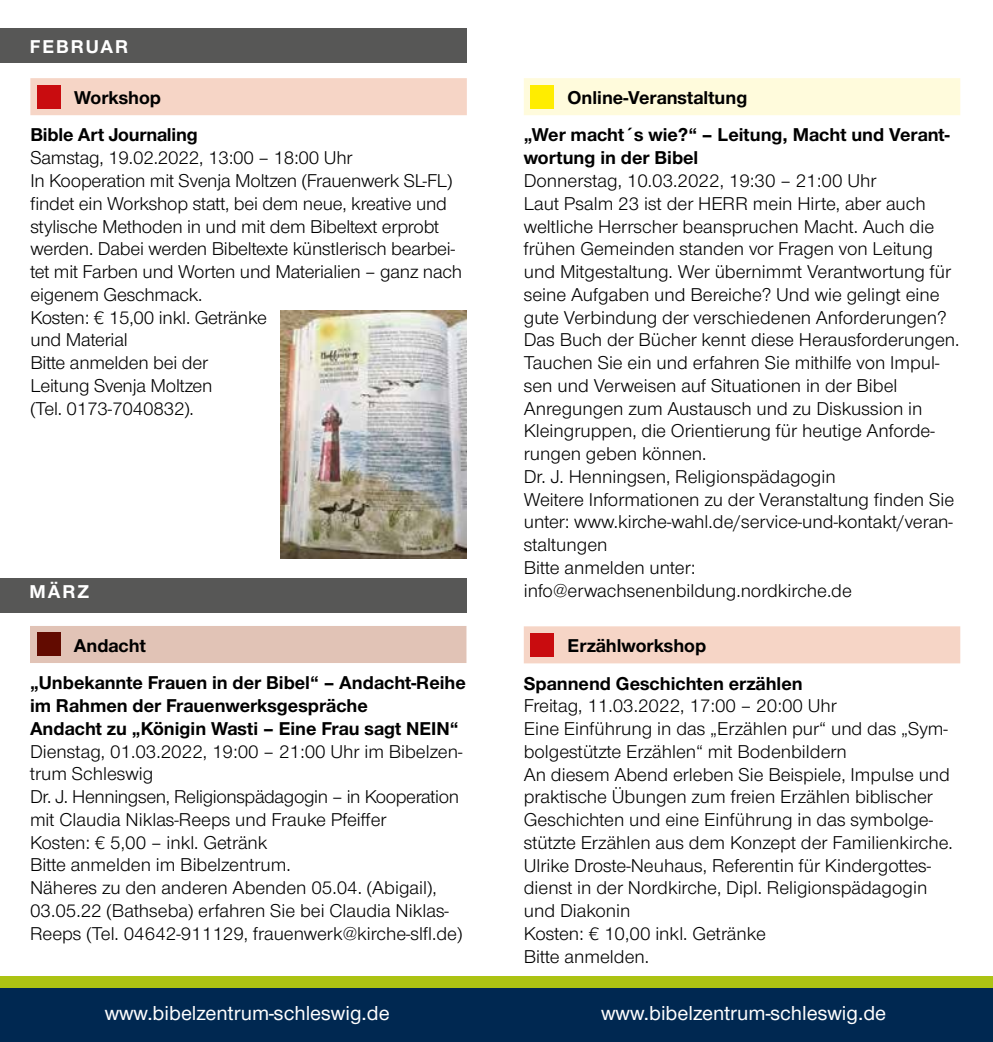
<style>
.page{position:relative;width:993px;height:1042px;background:#fff}
.page>*{position:absolute;margin:0;border:0;box-sizing:border-box;transform-origin:0 0}
.t1{font:500 21px "Nordelbica";color:#fff}
.t2{font:19.25px/22.8px "Nordelbica";color:#000}
.t3{font:700 19.25px/37.6px "Nordelbica";color:#000}
.t4{font:700 19.25px "Nordelbica";letter-spacing:.1em;color:#fff}
</style>
<div class="page">
<div style="left:30px;top:626px;width:436px;height:37px;background:#e1c3b6"></div>
<div style="left:37px;top:633px;width:23px;height:23px;background:#620b00"></div>
<div style="left:0;top:578px;width:466px;height:35px;background:#575756"></div>
<div style="left:524px;top:78px;width:435px;height:37px;background:#fffbdc"></div>
<div style="left:530px;top:85px;width:23px;height:23px;background:#ffed00"></div>
<div style="left:523px;top:626px;width:436px;height:37px;background:#f6d5c6"></div>
<div style="left:530px;top:633px;width:23px;height:23px;background:#c90c0f"></div>
<div style="left:30px;top:78px;width:436px;height:37px;background:#f6d5c6"></div>
<div style="left:37px;top:85px;width:23px;height:23px;background:#c90c0f"></div>
<div style="left:1px;top:29px;width:465px;height:34px;background:#575756"></div>
<div style="left:0;top:987px;width:992px;height:55px;background:#002851"></div>
<div style="left:0;top:976px;width:992px;height:11px;background:#acc313"></div>
<img style="left:280px;top:310px;width:187px;height:248px">
<p class="t4" style="left:30px;top:34px;width:40px">MAI</p>
<p class="t4" style="left:30px;top:35px;width:100px">FEBRUAR</p>
<p class="t3" style="left:30px;top:79px;width:169px;text-align:center">Workshop<br>Bible Art Journaling</p>
<p class="t2" style="left:30px;top:147px;width:433px">Samstag, 19.02.2022, 13:00 – 18:00 Uhr<br>In Kooperation mit Svenja Moltzen (Frauenwerk SL-FL) findet ein Workshop statt, bei dem neue, kreative und stylische Methoden in und mit dem Bibeltext erprobt werden. Dabei werden Bibeltexte künstlerisch bearbei&shy;tet mit Farben und Worten und Materialien – ganz nach eigenem Geschmack.<br>Kosten: € 15,00 inkl. Getränke<br>und Material<br>Bitte anmelden bei der<br>Leitung Svenja Moltzen<br>(Tel. 0173-7040832).</p>
<p class="t4" style="left:30px;top:580px;width:61px">MÄRZ</p>
<p class="t3" style="left:30px;top:626px;width:437px;text-indent:44px">Andacht<br>„Unbekannte Frauen in der Bibel“ – Andacht-Reihe</p>
<p class="t3" style="left:30px;top:694px;width:430px;line-height:22.8px">im Rahmen der Frauenwerksgespräche<br>Andacht zu „Königin Wasti – Eine Frau sagt NEIN“</p>
<p class="t2" style="left:30px;top:740px;width:434px">Dienstag, 01.03.2022, 19:00 – 21:00 Uhr im Bibelzen&shy;trum Schleswig<br>Dr. J. Henningsen, Religionspädagogin – in Kooperation mit Claudia Niklas-Reeps und Frauke Pfeiffer<br>Kosten: € 5,00 – inkl. Getränk<br>Bitte anmelden im Bibelzentrum.<br>Näheres zu den anderen Abenden 05.04. (Abigail), 03.05.22 (Bathseba) erfahren Sie bei Claudia Niklas-Reeps (Tel. 04642-911129, frauenwerk@kirche-slfl.de)</p>
<p class="t3" style="left:523px;top:79px;width:427px;text-indent:44px">Online-Veranstaltung<br>„Wer macht´s wie?“ – Leitung, Macht und Verant-</p>
<p class="t3" style="left:523px;top:139px;width:176px">wortung in der Bibel</p>
<p class="t2" style="left:523px;top:169px;width:437px">Donnerstag, 10.03.2022, 19:30 – 21:00 Uhr<br>Laut Psalm 23 ist der HERR mein Hirte, aber auch weltliche Herrscher beanspruchen Macht. Auch die frühen Gemeinden standen vor Fragen von Leitung und Mitgestaltung. Wer übernimmt Verantwortung für seine Aufgaben und Bereiche? Und wie gelingt eine gute Verbindung der verschiedenen Anforderungen?<br>Das Buch der Bücher kennt diese Herausforderungen.<br>Tauchen Sie ein und erfahren Sie mithilfe von Impul&shy;sen und Verweisen auf Situationen in der Bibel Anregungen zum Austausch und zu Diskussion in Kleingruppen, die Orientierung für heutige Anforde&shy;rungen geben können.<br>Dr. J. Henningsen, Religionspädagogin<br>Weitere Informationen zu der Veranstaltung finden Sie unter: www.kirche-wahl.de/service-und-kontakt/veran&shy;staltungen<br>Bitte anmelden unter: info@erwachsenenbildung.nordkirche.de</p>
<p class="t3" style="left:523px;top:627px;width:280px;text-indent:44px">Erzählworkshop<br>Spannend Geschichten erzählen</p>
<p class="t2" style="left:523px;top:695px;width:430px">Freitag, 11.03.2022, 17:00 – 20:00 Uhr<br>Eine Einführung in das „Erzählen pur“ und das „Sym&shy;bolgestützte Erzählen“ mit Bodenbildern<br>An diesem Abend erleben Sie Beispiele, Impulse und praktische Übungen zum freien Erzählen biblischer Geschichten und eine Einführung in das symbolge&shy;stützte Erzählen aus dem Konzept der Familienkirche.<br>Ulrike Droste-Neuhaus, Referentin für Kindergottes&shy;dienst in der Nordkirche, Dipl. Religionspädagogin und Diakonin<br>Kosten: € 10,00 inkl. Getränke<br>Bitte anmelden.</p>
<p class="t1" style="left:105px;top:1001px;width:286px">www.bibelzentrum-schleswig.de</p>
<p class="t1" style="left:601px;top:1001px;width:286px">www.bibelzentrum-schleswig.de</p>
</div>
